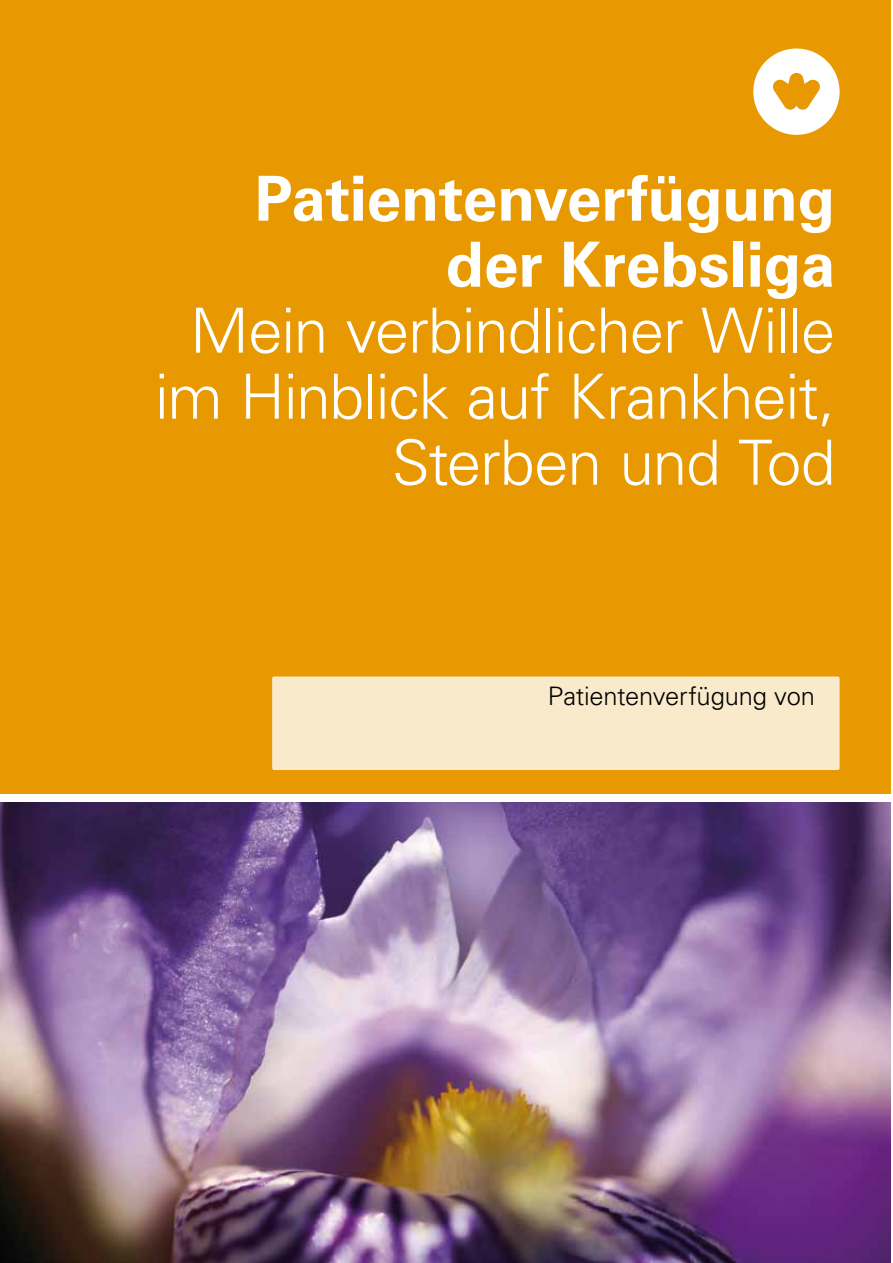
<style>
.page{position:relative;width:893px;height:1263px;background:#fff}
.page>*{position:absolute;margin:0;border:0;box-sizing:border-box;transform-origin:0 0}
.t1{font:300 62.25px/66px "Univers LT Std";letter-spacing:-.02em;color:#fff;text-align:right}
.t2{font:700 62.25px/66px "Univers LT Std";letter-spacing:-.005em;color:#fff;text-align:right}
.t3{font:300 25.5px "Univers LT Std";letter-spacing:-.01em;color:#000}
</style>
<div class="page">
<img style="left:0;top:802px;width:891px;height:461px">
<div style="left:0;top:0;width:891px;height:793px;background:#e89800"></div>
<div style="left:272px;top:676px;width:568px;height:94px;background:#faeacc;border-radius:2px"></div>
<svg style="left:753px;top:49px;width:87px;height:86px"></svg>
<p class="t2" style="left:255px;top:166px;width:582px">Patientenverfügung der Krebsliga</p>
<p class="t1" style="left:155px;top:298px;width:682px">Mein verbindlicher Wille im Hinblick auf Krankheit,<br>Sterben und Tod</p>
<p class="t3" style="left:548px;top:680px;width:269px">Patientenverfügung von</p>
</div>
